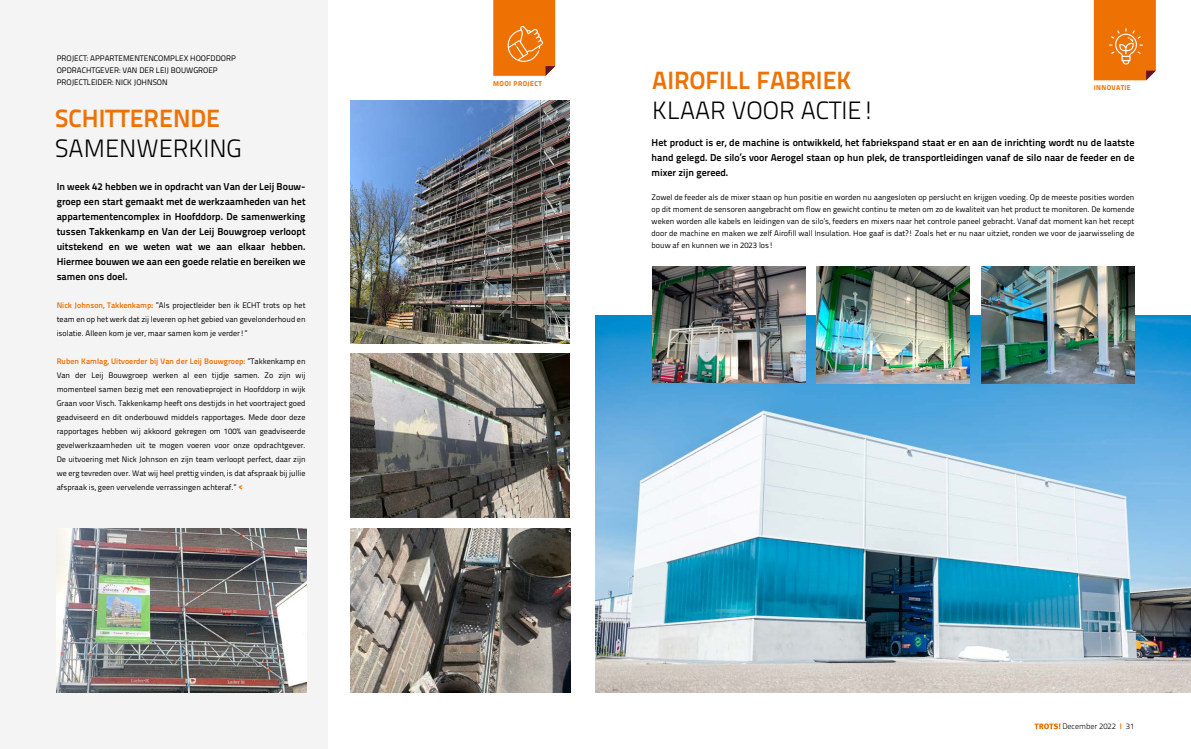
<style>
.page{position:relative;width:1191px;height:749px;background:#fff}
.page>*{position:absolute;margin:0;border:0;box-sizing:border-box;transform-origin:0 0}
.t1{font:700 25px "Titillium Text 22 L";color:#ee7203}
.t2{font:300 25px "Titillium Text 22 L";color:#000}
.t3{font:700 10px/15px "Titillium Text 22 L";color:#000;text-align:justify}
.t4{font:8px/14px "Titillium Text 22 L";color:#000;text-align:justify}
.t5{font:300 8px "Titillium Text 22 L";color:#000}
.t6{font:800 7px "Titillium Text 22 L";letter-spacing:.05em;color:#ee7203}
.s1{font-weight:700;color:#ee7203}
.s2{font-weight:800;font-size:9px;color:#ee7203}
</style>
<div class="page">
<svg style="left:1034px;top:723px;width:26px;height:6px"></svg>
<img style="left:595px;top:315px;width:596px;height:377px">
<div style="left:0;top:0;width:327px;height:748px;background:#f5f4f4"></div>
<img style="left:350px;top:101px;width:220px;height:242px">
<img style="left:350px;top:353px;width:220px;height:164px">
<img style="left:350px;top:528px;width:220px;height:164px">
<img style="left:57px;top:528px;width:249px;height:164px">
<img style="left:981px;top:267px;width:153px;height:116px">
<img style="left:817px;top:266px;width:152px;height:117px">
<img style="left:652px;top:266px;width:153px;height:116px">
<svg style="left:1093px;top:0;width:62px;height:80px;background:#ed7912"></svg>
<svg style="left:493px;top:0;width:62px;height:76px;background:#ed7913"></svg>
<p class="t4" style="left:57px;top:52px;width:181px;line-height:11.8px;text-align:left">PROJECT: APPARTEMENTENCOMPLEX HOOFDDORP<br>OPDRACHTGEVER: VAN DER LEIJ BOUWGROEP<br>PROJECTLEIDER: NICK JOHNSON</p>
<h1 class="t1" style="left:55px;top:99px;width:166px">SCHITTERENDE</h1>
<h1 class="t2" style="left:55px;top:130px;width:188px">SAMENWERKING</h1>
<p class="t3" style="left:57px;top:178px;width:250px">In week 42 hebben we in opdracht van Van der Leij Bouw&shy;groep een start gemaakt met de werkzaamheden van het appartementencomplex in Hoofddorp. De samenwerking tussen Takkenkamp en Van der Leij Bouwgroep verloopt uitstekend en we weten wat we aan elkaar hebben.<br>Hiermee bouwen we aan een goede relatie en bereiken we samen ons doel.</p>
<p class="t4" style="left:57px;top:297px;width:250px"><span class="s1">Nick Johnson, Takkenkamp:</span> ”Als projectleider ben ik ECHT trots op het team en op het werk dat zij leveren op het gebied van gevelonderhoud en isolatie. Alleen kom je ver, maar samen kom je verder!”</p>
<p class="t4" style="left:57px;top:353px;width:250px"><span class="s1">Ruben Kamlag, Uitvoerder bij Van der Leij Bouwgroep:</span> ”Takkenkamp en Van der Leij Bouwgroep werken al een tijdje samen. Zo zijn wij momenteel samen bezig met een renovatieproject in Hoofddorp in wijk Graan voor Visch. Takkenkamp heeft ons destijds in het voortraject goed geadviseerd en dit onderbouwd middels rapportages. Mede door deze rapportages hebben wij akkoord gekregen om 100% van geadviseerde gevelwerkzaamheden uit te mogen voeren voor onze opdrachtgever.<br>De uitvoering met Nick Johnson en zijn team verloopt perfect, daar zijn we erg tevreden over. Wat wij heel prettig vinden, is dat afspraak bij jullie afspraak is, geen vervelende verrassingen achteraf.” <span class="s2">&lt;</span></p>
<p class="t6" style="left:493px;top:78px;width:50px">MOOI PROJECT</p>
<h1 class="t1" style="left:652px;top:61px;width:201px">AIROFILL FABRIEK</h1>
<h1 class="t2" style="left:652px;top:92px;width:224px">KLAAR VOOR ACTIE!</h1>
<p class="t6" style="left:1093px;top:82px;width:38px">INNOVATIE</p>
<p class="t3" style="left:651px;top:134px;width:484px">Het product is er, de machine is ontwikkeld, het fabriekspand staat er en aan de inrichting wordt nu de laatste hand gelegd. De silo’s voor Aerogel staan op hun plek, de transportleidingen vanaf de silo naar de feeder en de mixer zijn gereed.</p>
<p class="t4" style="left:651px;top:190px;width:484px;line-height:12px">Zowel de feeder als de mixer staan op hun positie en worden nu aangesloten op perslucht en krijgen voeding. Op de meeste posities worden op dit moment de sensoren aangebracht om flow en gewicht continu te meten om zo de kwaliteit van het product te monitoren. De komende weken worden alle kabels en leidingen van de silo’s, feeders en mixers naar het controle paneel gebracht. Vanaf dat moment kan het recept door de machine en maken we zelf Airofill wall Insulation. Hoe gaaf is dat?! Zoals het er nu naar uitziet, ronden we voor de jaarwisseling de bouw af en kunnen we in 2023 los!</p>
<p class="t5" style="left:1062px;top:720px;width:73px">December 2022 <span class="s1">I</span> 31</p>
</div>
